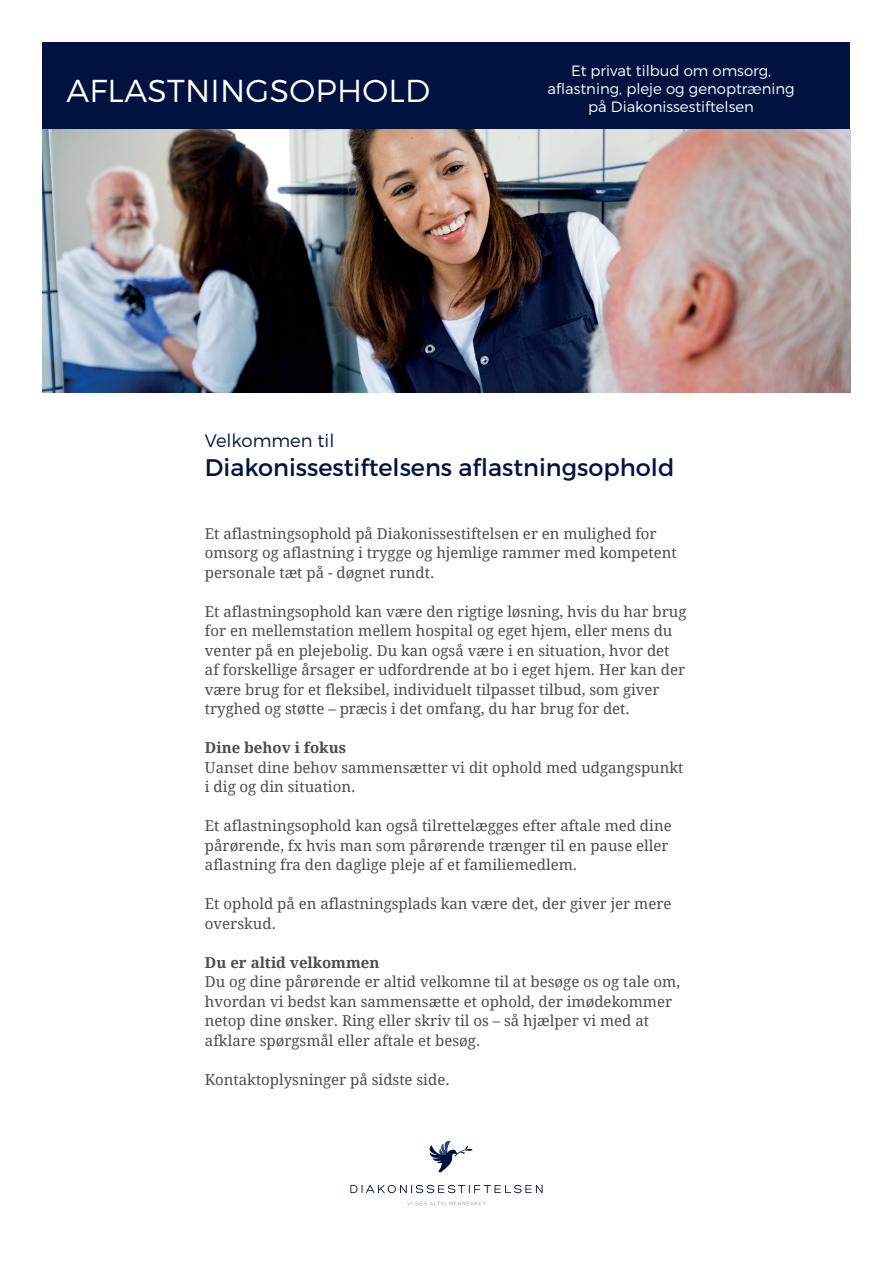
<style>
.page{position:relative;width:893px;height:1263px;background:#fff}
.page>*{position:absolute;margin:0;border:0;box-sizing:border-box;transform-origin:0 0}
.t1{font:300 31.65px "Montserrat";letter-spacing:.01em;color:#fff}
.t2{font:24px "Montserrat";color:#001340}
.t3{font:300 18px "Montserrat";color:#001340}
.t4{font:15px/19.5px "Droid Serif";color:#4b4c4d}
.t5{font:700 15px "Droid Serif";color:#4b4c4d}
.t6{font:300 14.85px/17.9px "Montserrat";color:#fff;text-align:center}
</style>
<div class="page">
<div style="left:43px;top:43px;width:807px;height:87px;background:#001340"></div>
<img style="left:43px;top:130px;width:807px;height:263px">
<svg style="left:350px;top:1184px;width:193px;height:9px"></svg>
<svg style="left:407px;top:1201px;width:79px;height:4px"></svg>
<svg style="left:429px;top:1141px;width:43px;height:31px"></svg>
<h1 class="t1" style="left:66px;top:71px;width:365px">AFLASTNINGSOPHOLD</h1>
<p class="t6" style="left:547px;top:61px;width:249px">Et privat tilbud om omsorg, aflastning, pleje og genoptræning på Diakonissestiftelsen</p>
<p class="t3" style="left:205px;top:430px;width:131px">Velkommen til</p>
<h2 class="t2" style="left:205px;top:453px;width:471px">Diakonissestiftelsens aflastningsophold</h2>
<p class="t4" style="left:205px;top:524px;width:473px">Et aflastningsophold på Diakonissestiftelsen er en mulighed for omsorg og aflastning i trygge og hjemlige rammer med kompetent personale tæt på - døgnet rundt.</p>
<p class="t4" style="left:205px;top:602px;width:483px">Et aflastningsophold kan være den rigtige løsning, hvis du har brug for en mellemstation mellem hospital og eget hjem, eller mens du venter på en plejebolig. Du kan også være i en situation, hvor det af forskellige årsager er udfordrende at bo i eget hjem. Her kan der være brug for et fleksibel, individuelt tilpasset tilbud, som giver tryghed og støtte – præcis i det omfang, du har brug for det.</p>
<p class="t5" style="left:205px;top:739px;width:143px">Dine behov i fokus</p>
<p class="t4" style="left:205px;top:758px;width:480px">Uanset dine behov sammensætter vi dit ophold med udgangspunkt i dig og din situation.</p>
<p class="t4" style="left:205px;top:816px;width:468px">Et aflastningsophold kan også tilrettelægges efter aftale med dine pårørende, fx hvis man som pårørende trænger til en pause eller aflastning fra den daglige pleje af et familiemedlem.</p>
<p class="t4" style="left:205px;top:894px;width:468px">Et ophold på en aflastningsplads kan være det, der giver jer mere overskud.</p>
<p class="t5" style="left:205px;top:954px;width:176px">Du er altid velkommen</p>
<p class="t4" style="left:205px;top:972px;width:477px">Du og dine pårørende er altid velkomne til at besøge os og tale om, hvordan vi bedst kan sammensætte et ophold, der imødekommer netop dine ønsker. Ring eller skriv til os – så hjælper vi med at afklare spørgsmål eller aftale et besøg.</p>
<p class="t4" style="left:205px;top:1070px;width:246px">Kontaktoplysninger på sidste side.</p>
</div>
